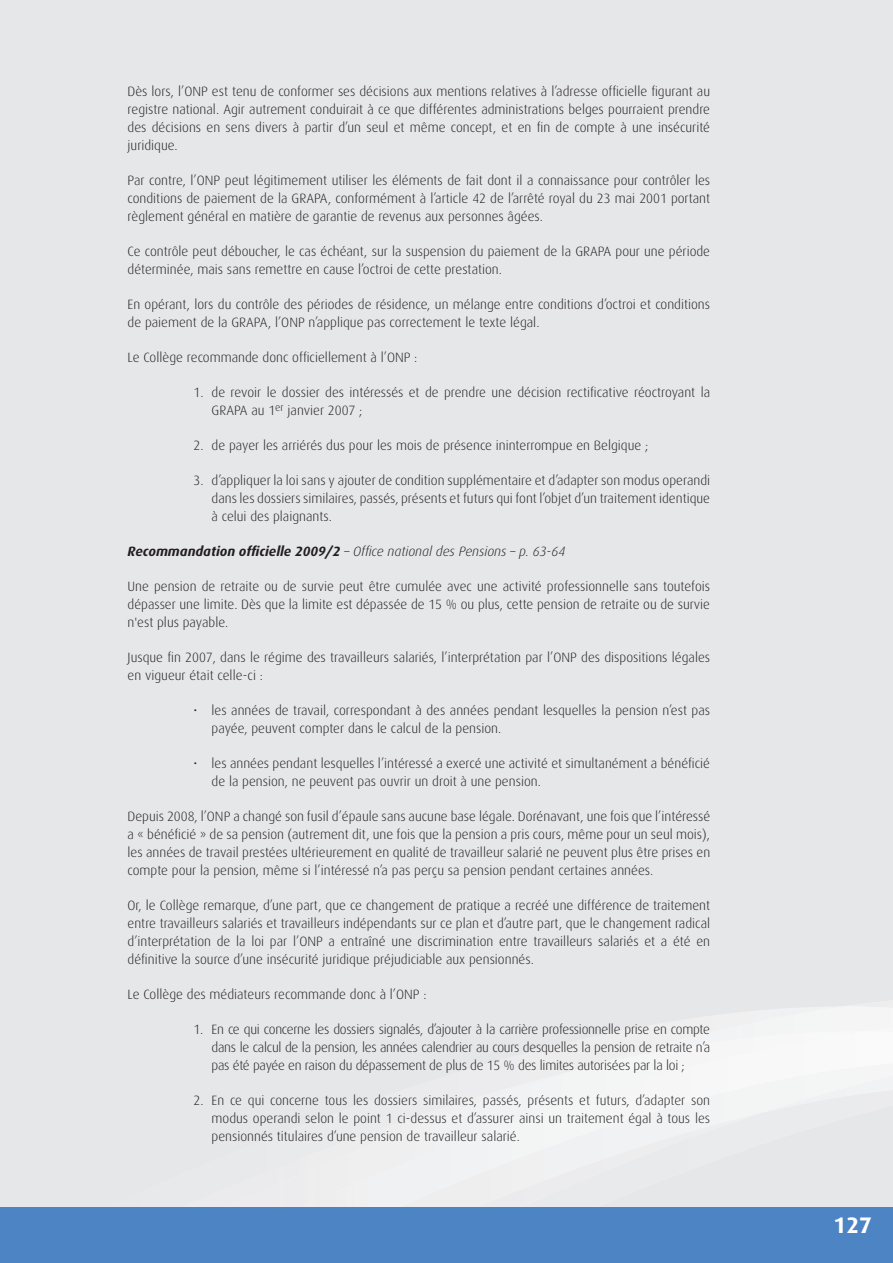
<style>
.page{position:relative;width:893px;height:1263px;background:#e6e7e9}
.page>*{position:absolute;margin:0;border:0;box-sizing:border-box;transform-origin:0 0}
.t1{font:700 22.5px "Dax";color:#fff}
.t2{font:300 13.5px/18px "Dax";color:#231f20;text-align:justify}
.t3{font:italic 300 13.5px "Dax";color:#231f20}
.s1{font-weight:700}
</style>
<div class="page">
<img style="left:842px;top:1075px;width:51px;height:22px">
<svg style="left:0;top:1082px;width:842px;height:126px"></svg>
<img style="left:717px;top:1006px;width:176px;height:25px">
<img style="left:862px;top:1026px;width:31px;height:5px">
<img style="left:371px;top:1097px;width:20px;height:35px">
<img style="left:217px;top:1149px;width:17px;height:54px">
<img style="left:319px;top:1130px;width:53px;height:2px">
<img style="left:114px;top:1190px;width:104px;height:18px">
<img style="left:540px;top:1063px;width:63px;height:19px">
<img style="left:685px;top:1031px;width:177px;height:51px">
<div style="left:391px;top:1096px;width:57px;height:49px;background:#efeff0"></div>
<img style="left:234px;top:1132px;width:157px;height:76px">
<img style="left:129px;top:1203px;width:105px;height:5px">
<img style="left:603px;top:1039px;width:207px;height:90px">
<div style="left:810px;top:1031px;width:83px;height:44px;background:#f9f9f9"></div>
<div style="left:448px;top:1082px;width:155px;height:101px;background:#f1f2f3"></div>
<div style="left:344px;top:1145px;width:104px;height:63px;background:#f0f0f1"></div>
<img style="left:240px;top:1188px;width:104px;height:20px">
<svg style="left:448px;top:1183px;width:8px;height:4px"></svg>
<div style="left:0;top:1208px;width:893px;height:55px;background:#4d84c4"></div>
<p class="t2" style="left:128px;top:83px;width:584px">Dès lors, l’ONP est tenu de conformer ses décisions aux mentions relatives à l’adresse officielle figurant au registre national. Agir autrement conduirait à ce que différentes administrations belges pourraient prendre des décisions en sens divers à partir d’un seul et même concept, et en fin de compte à une insécurité juridique.</p>
<p class="t2" style="left:128px;top:172px;width:584px">Par contre, l’ONP peut légitimement utiliser les éléments de fait dont il a connaissance pour contrôler les conditions de paiement de la GRAPA, conformément à l’article 42 de l’arrêté royal du 23 mai 2001 portant règlement général en matière de garantie de revenus aux personnes âgées.</p>
<p class="t2" style="left:128px;top:243px;width:584px">Ce contrôle peut déboucher, le cas échéant, sur la suspension du paiement de la GRAPA pour une période déterminée, mais sans remettre en cause l’octroi de cette prestation.</p>
<p class="t2" style="left:128px;top:296px;width:584px">En opérant, lors du contrôle des périodes de résidence, un mélange entre conditions d’octroi et conditions de paiement de la GRAPA, l’ONP n’applique pas correctement le texte légal.</p>
<p class="t2" style="left:128px;top:349px;width:291px">Le Collège recommande donc officiellement à l’ONP :</p>
<p class="t2" style="left:212px;top:384px;width:500px;text-indent:-18px">1. de revoir le dossier des intéressés et de prendre une décision rectificative réoctroyant la<br>GRAPA au 1<sup>er</sup> janvier 2007 ;</p>
<p class="t2" style="left:194px;top:437px;width:456px">2. de payer les arriérés dus pour les mois de présence ininterrompue en Belgique ;</p>
<p class="t2" style="left:212px;top:472px;width:500px;text-indent:-18px">3. d’appliquer la loi sans y ajouter de condition supplémentaire et d’adapter son modus operandi dans les dossiers similaires, passés, présents et futurs qui font l’objet d’un traitement identique à celui des plaignants.</p>
<p class="t3" style="left:128px;top:545px;width:439px"><span class="s1">Recommandation officielle 2009/2</span> – Office national des Pensions – p. 63-64</p>
<p class="t2" style="left:128px;top:578px;width:584px">Une pension de retraite ou de survie peut être cumulée avec une activité professionnelle sans toutefois dépasser une limite. Dès que la limite est dépassée de 15 % ou plus, cette pension de retraite ou de survie n'est plus payable.</p>
<p class="t2" style="left:128px;top:649px;width:584px">Jusque fin 2007, dans le régime des travailleurs salariés, l’interprétation par l’ONP des dispositions légales en vigueur était celle-ci :</p>
<p class="t2" style="left:212px;top:702px;width:500px;text-indent:-18px">• les années de travail, correspondant à des années pendant lesquelles la pension n’est pas payée, peuvent compter dans le calcul de la pension.</p>
<p class="t2" style="left:212px;top:755px;width:500px;text-indent:-18px">• les années pendant lesquelles l’intéressé a exercé une activité et simultanément a bénéficié de la pension, ne peuvent pas ouvrir un droit à une pension.</p>
<p class="t2" style="left:128px;top:808px;width:584px">Depuis 2008, l’ONP a changé son fusil d’épaule sans aucune base légale. Dorénavant, une fois que l’intéressé a « bénéficié » de sa pension (autrement dit, une fois que la pension a pris cours, même pour un seul mois), les années de travail prestées ultérieurement en qualité de travailleur salarié ne peuvent plus être prises en compte pour la pension, même si l’intéressé n’a pas perçu sa pension pendant certaines années.</p>
<p class="t2" style="left:128px;top:897px;width:584px">Or, le Collège remarque, d’une part, que ce changement de pratique a recréé une différence de traitement entre travailleurs salariés et travailleurs indépendants sur ce plan et d’autre part, que le changement radical d’interprétation de la loi par l’ONP a entraîné une discrimination entre travailleurs salariés et a été en définitive la source d’une insécurité juridique préjudiciable aux pensionnés.</p>
<p class="t2" style="left:128px;top:986px;width:301px">Le Collège des médiateurs recommande donc à l’ONP :</p>
<p class="t2" style="left:212px;top:1021px;width:500px;text-indent:-18px">1. En ce qui concerne les dossiers signalés, d’ajouter à la carrière professionnelle prise en compte dans le calcul de la pension, les années calendrier au cours desquelles la pension de retraite n’a pas été payée en raison du dépassement de plus de 15 % des limites autorisées par la loi ;</p>
<p class="t2" style="left:212px;top:1092px;width:500px;text-indent:-18px">2. En ce qui concerne tous les dossiers similaires, passés, présents et futurs, d’adapter son modus operandi selon le point 1 ci-dessus et d’assurer ainsi un traitement égal à tous les pensionnés titulaires d’une pension de travailleur salarié.</p>
<h1 class="t1" style="left:834px;top:1216px;width:40px">127</h1>
</div>
